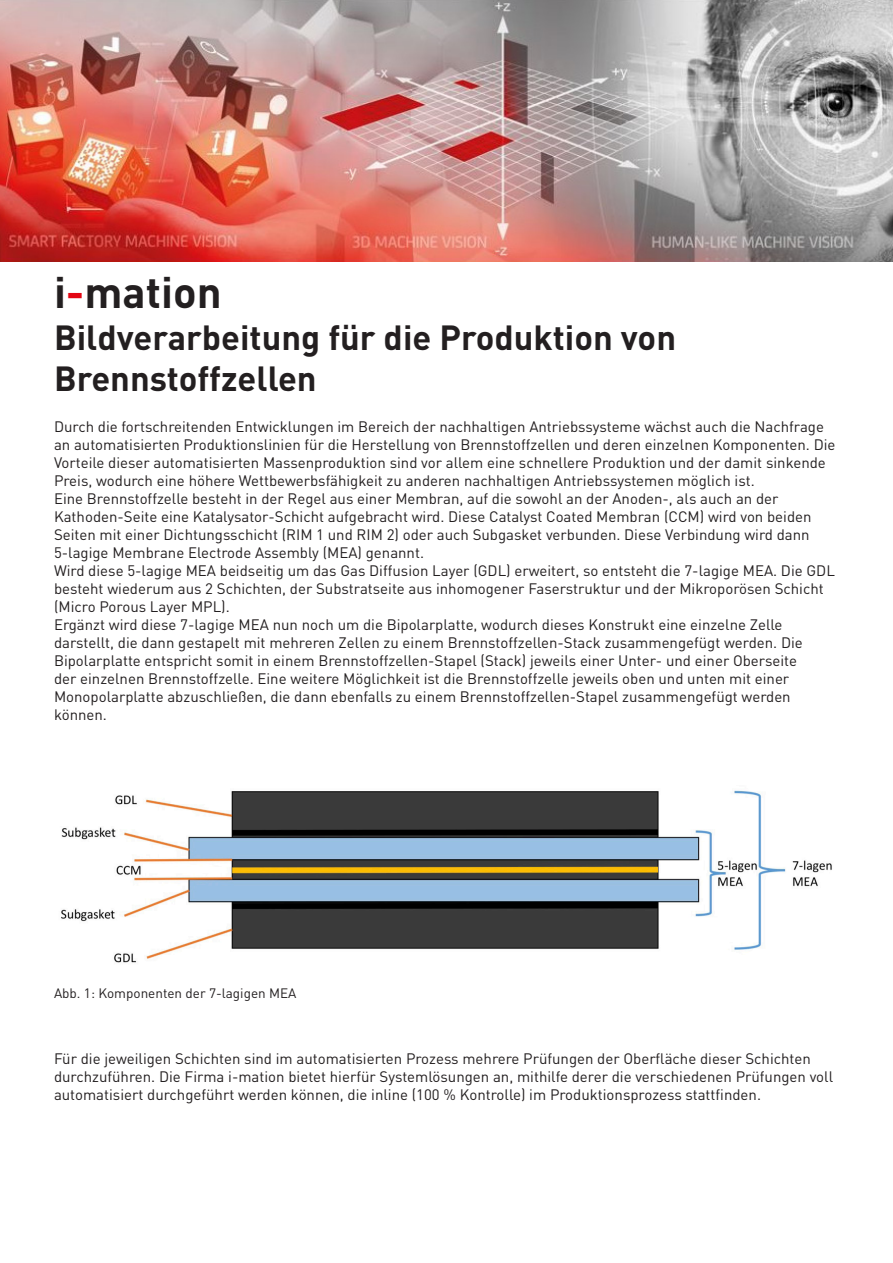
<style>
.page{position:relative;width:893px;height:1263px;background:#fff}
.page>*{position:absolute;margin:0;border:0;box-sizing:border-box;transform-origin:0 0}
.t1{font:700 43.5px "DIN Pro";color:#231f20}
.t2{font:700 34.5px/41.4px "DIN Pro";color:#231f20}
.t3{font:15px/18px "DIN Pro";color:#231f20}
.t4{font:13.5px "DIN Pro";color:#231f20}
.s1{color:#e30613}
</style>
<div class="page">
<img style="left:0;top:0;width:893px;height:261px">
<img style="left:61px;top:790px;width:771px;height:173px">
<p class="t1" style="left:54px;top:263px;width:169px">i<span class="s1">-</span>mation</p>
<p class="t2" style="left:54px;top:315px;width:624px">Bildverarbeitung für die Produktion von<br>Brennstoffzellen</p>
<p class="t3" style="left:54px;top:417px;width:783px">Durch die fortschreitenden Entwicklungen im Bereich der nachhaltigen Antriebssysteme wächst auch die Nachfrage an automatisierten Produktionslinien für die Herstellung von Brennstoffzellen und deren einzelnen Komponenten. Die Vorteile dieser automatisierten Massenproduktion sind vor allem eine schnellere Produktion und der damit sinkende Preis, wodurch eine höhere Wettbewerbsfähigkeit zu anderen nachhaltigen Antriebssystemen möglich ist.</p>
<p class="t3" style="left:54px;top:489px;width:759px">Eine Brennstoffzelle besteht in der Regel aus einer Membran, auf die sowohl an der Anoden-, als auch an der Kathoden-Seite eine Katalysator-Schicht aufgebracht wird. Diese Catalyst Coated Membran (CCM) wird von beiden Seiten mit einer Dichtungsschicht (RIM 1 und RIM 2) oder auch Subgasket verbunden. Diese Verbindung wird dann 5-lagige Membrane Electrode Assembly (MEA) genannt.</p>
<p class="t3" style="left:54px;top:561px;width:782px">Wird diese 5-lagige MEA beidseitig um das Gas Diffusion Layer (GDL) erweitert, so entsteht die 7-lagige MEA. Die GDL besteht wiederum aus 2 Schichten, der Substratseite aus inhomogener Faserstruktur und der Mikroporösen Schicht (Micro Porous Layer MPL).</p>
<p class="t3" style="left:54px;top:615px;width:750px">Ergänzt wird diese 7-lagige MEA nun noch um die Bipolarplatte, wodurch dieses Konstrukt eine einzelne Zelle darstellt, die dann gestapelt mit mehreren Zellen zu einem Brennstoffzellen-Stack zusammengefügt werden. Die Bipolarplatte entspricht somit in einem Brennstoffzellen-Stapel (Stack) jeweils einer Unter- und einer Oberseite der einzelnen Brennstoffzelle. Eine weitere Möglichkeit ist die Brennstoffzelle jeweils oben und unten mit einer Monopolarplatte abzuschließen, die dann ebenfalls zu einem Brennstoffzellen-Stapel zusammengefügt werden können.</p>
<p class="t4" style="left:54px;top:984px;width:244px">Abb. 1: Komponenten der 7-lagigen MEA</p>
<p class="t3" style="left:54px;top:1048px;width:781px">Für die jeweiligen Schichten sind im automatisierten Prozess mehrere Prüfungen der Oberfläche dieser Schichten durchzuführen. Die Firma i-mation bietet hierfür Systemlösungen an, mithilfe derer die verschiedenen Prüfungen voll automatisiert durchgeführt werden können, die inline (100 % Kontrolle) im Produktionsprozess stattfinden.</p>
</div>
